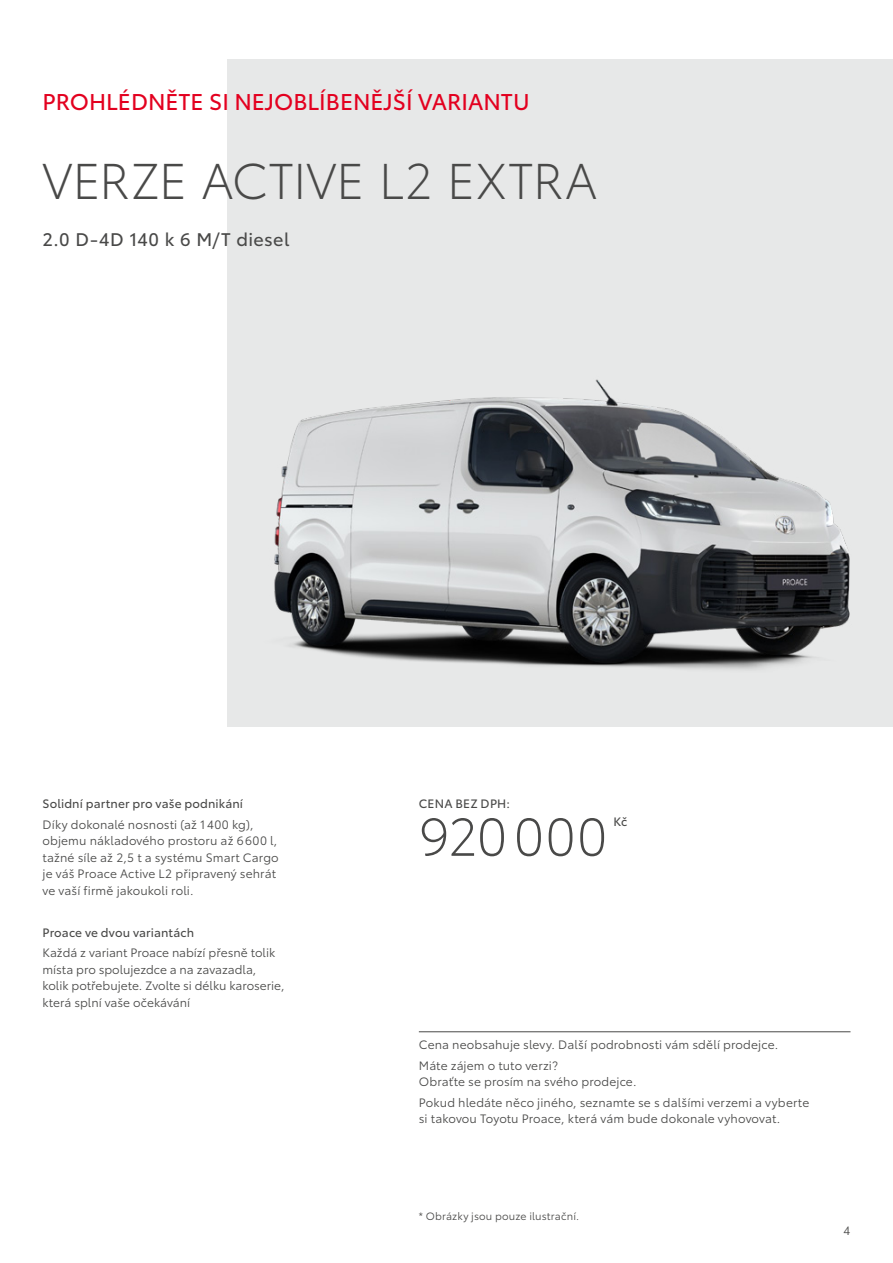
<style>
.page{position:relative;width:893px;height:1263px;background:#fff}
.page>*{position:absolute;margin:0;border:0;box-sizing:border-box;transform-origin:0 0}
.t1{font:300 52.5px "Toyota Type";letter-spacing:.025em;color:#494948}
.t2{font:300 49.5px "Toyota Type";letter-spacing:-.005em;color:#494948}
.t3{font:22.5px "Toyota Type";color:#e3001f}
.t4{font:18px "Toyota Type";letter-spacing:.02em;color:#494948}
.t5{font:12px/16.5px "Toyota Type";letter-spacing:.005em;color:#494948}
.t6{font:12px "Toyota Type";letter-spacing:.01em;color:#494948}
.t7{font:10.5px "Toyota Type";letter-spacing:.015em;color:#494948}
</style>
<div class="page">
<div style="left:227px;top:60px;width:666px;height:667px;background:#e7e8e8"></div>
<img style="left:274px;top:379px;width:576px;height:291px">
<hr style="left:419px;top:1031px;width:431px;height:1px;background:#494948">
<h3 class="t3" style="left:43px;top:86px;width:489px">PROHLÉDNĚTE SI NEJOBLÍBENĚJŠÍ VARIANTU</h3>
<h2 class="t2" style="left:43px;top:145px;width:556px">VERZE ACTIVE L2 EXTRA</h2>
<h3 class="t4" style="left:43px;top:226px;width:248px">2.0 D‑4D 140 k 6 M/T diesel</h3>
<p class="t6" style="left:43px;top:794px;width:202px">Solidní partner pro vaše podnikání</p>
<p class="t5" style="left:43px;top:815px;width:238px">Díky dokonalé nosnosti (až 1400 kg), objemu nákladového prostoru až 6600 l, tažné síle až 2,5 t a systému Smart Cargo je váš Proace Active L2 připravený sehrát ve vaší firmě jakoukoli roli.</p>
<p class="t6" style="left:43px;top:923px;width:153px">Proace ve dvou variantách</p>
<p class="t5" style="left:43px;top:944px;width:244px">Každá z variant Proace nabízí přesně tolik místa pro spolujezdce a na zavazadla, kolik potřebujete. Zvolte si délku karoserie, která splní vaše očekávání</p>
<p class="t6" style="left:419px;top:794px;width:93px">CENA BEZ DPH:</p>
<h1 class="t1" style="left:419px;top:799px;width:190px">920000</h1>
<p class="t6" style="left:613px;top:812px;width:15px">Kč</p>
<p class="t5" style="left:419px;top:1033px;width:361px;line-height:20.7px">Cena neobsahuje slevy. Další podrobnosti vám sdělí prodejce.<br>Máte zájem o tuto verzi?</p>
<p class="t5" style="left:419px;top:1071px;width:392px;line-height:20.7px">Obraťte se prosím na svého prodejce.<br>Pokud hledáte něco jiného, seznamte se s dalšími verzemi a vyberte</p>
<p class="t5" style="left:419px;top:1110px;width:363px">si takovou Toyotu Proace, která vám bude dokonale vyhovovat.</p>
<p class="t7" style="left:419px;top:1209px;width:162px">* Obrázky jsou pouze ilustrační.</p>
<p class="t5" style="left:844px;top:1221px;width:8px">4</p>
</div>
